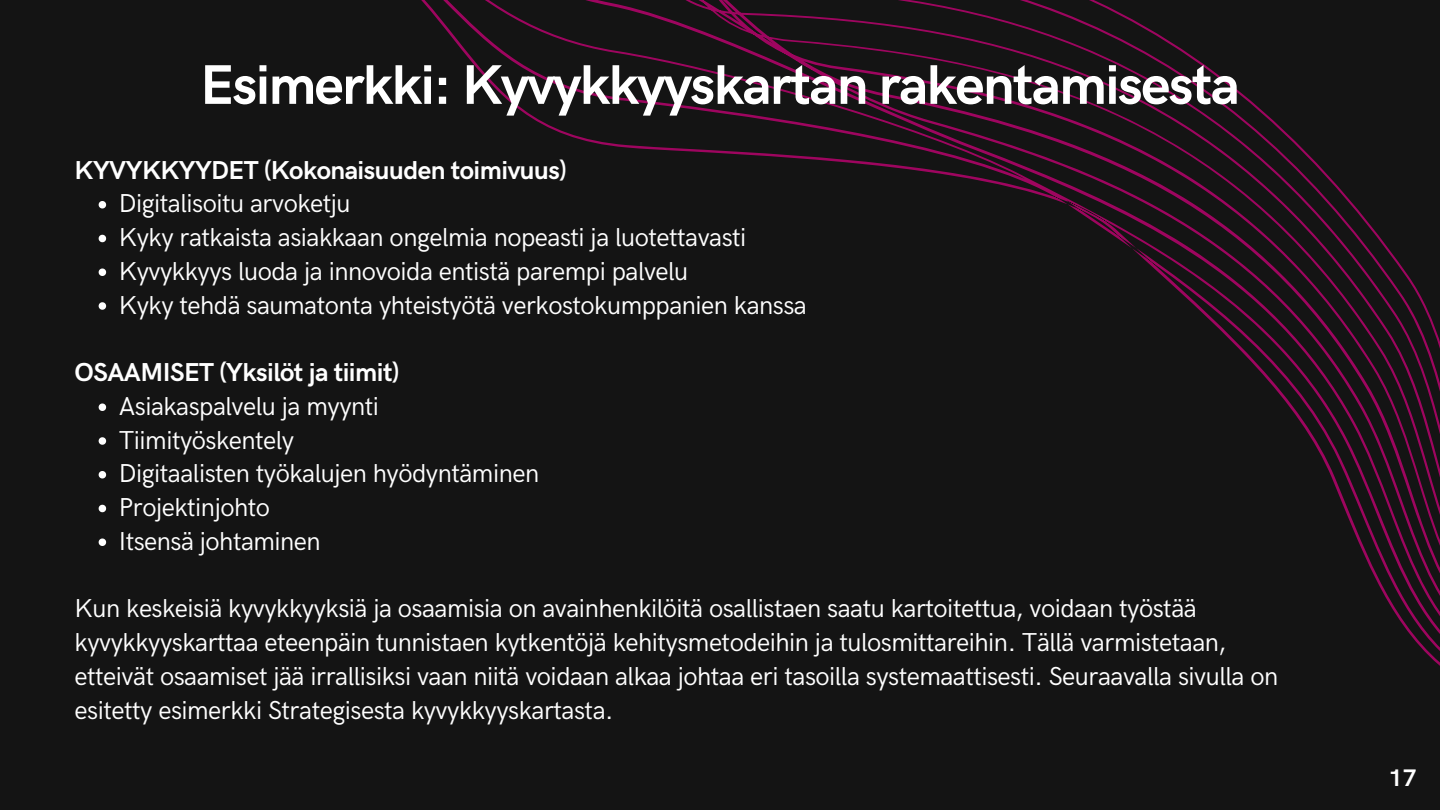
<style>
.page{position:relative;width:1440px;height:810px;background:#141414}
.page>*{position:absolute;margin:0;border:0;box-sizing:border-box;transform-origin:0 0}
.t1{font:700 56px "HK Grotesk";letter-spacing:-.03em;color:#fff}
.t2{font:26px/33.8px "HK Grotesk";letter-spacing:-.02em;color:#fff}
.t3{font:700 26px "HK Grotesk";letter-spacing:-.02em;color:#fff}
.t4{font:700 24px "HK Grotesk";color:#fff}
</style>
<div class="page">
<svg style="left:99px;top:201px;width:7px;height:7px"></svg>
<svg style="left:99px;top:235px;width:7px;height:7px"></svg>
<svg style="left:99px;top:268px;width:7px;height:8px"></svg>
<svg style="left:99px;top:302px;width:7px;height:8px"></svg>
<svg style="left:99px;top:404px;width:7px;height:7px"></svg>
<svg style="left:99px;top:437px;width:7px;height:8px"></svg>
<svg style="left:99px;top:471px;width:7px;height:7px"></svg>
<svg style="left:99px;top:505px;width:7px;height:7px"></svg>
<svg style="left:99px;top:538px;width:7px;height:8px"></svg>
<p class="t1" style="left:200px;top:53px;width:1041px">Esimerkki: Kyvykkyyskartan rakentamisesta</p>
<p class="t3" style="left:75px;top:155px;width:494px">KYVYKKYYDET (Kokonaisuuden toimivuus)</p>
<h1 class="t2" style="left:119px;top:188px;width:233px">Digitalisoitu arvoketju</h1>
<h2 class="t2" style="left:119px;top:221px;width:629px">Kyky ratkaista asiakkaan ongelmia nopeasti ja luotettavasti</h2>
<p class="t2" style="left:119px;top:255px;width:571px">Kyvykkyys luoda ja innovoida entistä parempi palvelu</p>
<p class="t2" style="left:119px;top:289px;width:690px">Kyky tehdä saumatonta yhteistyötä verkostokumppanien kanssa</p>
<p class="t3" style="left:75px;top:358px;width:326px">OSAAMISET (Yksilöt ja tiimit)</p>
<p class="t2" style="left:119px;top:390px;width:262px">Asiakaspalvelu ja myynti</p>
<h2 class="t2" style="left:119px;top:424px;width:177px">Tiimityöskentely</h2>
<p class="t2" style="left:119px;top:458px;width:422px">Digitaalisten työkalujen hyödyntäminen</p>
<p class="t2" style="left:119px;top:491px;width:153px">Projektinjohto</p>
<p class="t2" style="left:119px;top:525px;width:203px">Itsensä johtaminen</p>
<p class="t2" style="left:75px;top:593px;width:1205px">Kun keskeisiä kyvykkyyksiä ja osaamisia on avainhenkilöitä osallistaen saatu kartoitettua, voidaan työstää kyvykkyyskarttaa eteenpäin tunnistaen kytkentöjä kehitysmetodeihin ja tulosmittareihin. Tällä varmistetaan, etteivät osaamiset jää irrallisiksi vaan niitä voidaan alkaa johtaa eri tasoilla systemaattisesti. Seuraavalla sivulla on esitetty esimerkki Strategisesta kyvykkyyskartasta.</p>
<p class="t4" style="left:1389px;top:764px;width:29px">17</p>
</div>
